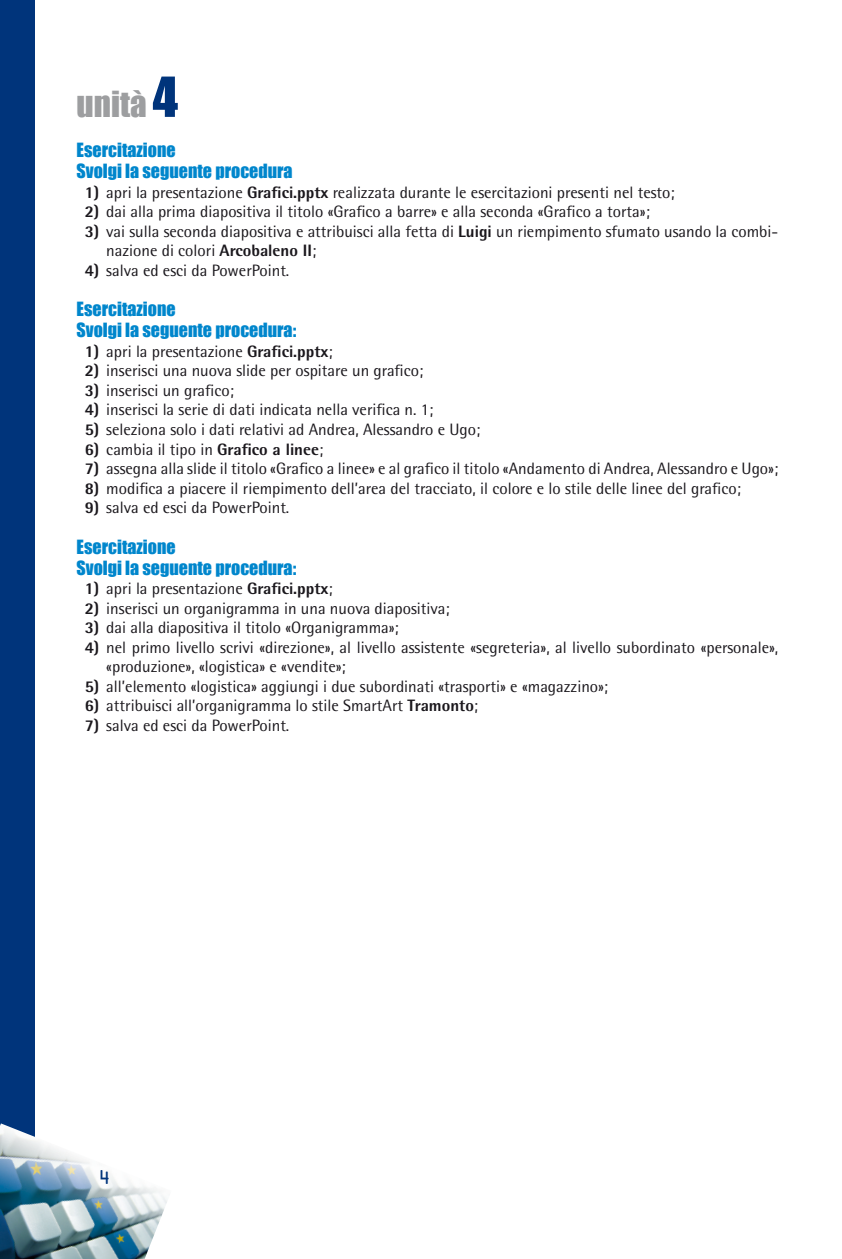
<style>
.page{position:relative;width:842px;height:1259px;background:#fff}
.page>*{position:absolute;margin:0;border:0;box-sizing:border-box;transform-origin:0 0}
.t1{font:33px "Impact";color:#9d9ea0}
.t2{font:18px/21px "Impact";color:#0086cc}
.t3{font:18px "OCRA";color:#00347b}
.t4{font:16.5px/19.5px "Rotis Semi Sans";color:#1a171c}
.t5{font:800 16.5px "Rotis Semi Sans";color:#1a171c}
.s1{font-size:51px;color:#00347b}
.s2{font-weight:800}
.s3{font-weight:400}
</style>
<div class="page">
<div style="left:0;top:0;width:34px;height:1259px;background:#00347b"></div>
<img style="left:0;top:1123px;width:167px;height:136px">
<h1 class="t1" style="left:77px;top:78px;width:103px">unità <span class="s1">4</span></h1>
<p class="t2" style="left:77px;top:139px;width:218px">Esercitazione<br>Svolgi la seguente procedura</p>
<p class="t4" style="left:85px;top:182px;width:591px"><span class="s2">1)</span> apri la presentazione <span class="s2">Grafici.pptx</span> realizzata durante le esercitazioni presenti nel testo;</p>
<p class="t4" style="left:85px;top:202px;width:567px"><span class="s2">2)</span> dai alla prima diapositiva il titolo «Grafico a barre» e alla seconda «Grafico a torta»;</p>
<p class="t4" style="left:106px;top:221px;width:673px;text-indent:-22px"><span class="s2">3)</span> vai sulla seconda diapositiva e attribuisci alla fetta di <span class="s2">Luigi</span> un riempimento sfumato usando la combi&shy;nazione di colori <span class="s2">Arcobaleno II</span>;</p>
<p class="t4" style="left:85px;top:260px;width:206px"><span class="s2">4)</span> salva ed esci da PowerPoint.</p>
<p class="t2" style="left:77px;top:298px;width:221px">Esercitazione<br>Svolgi la seguente procedura:</p>
<p class="t4" style="left:85px;top:341px;width:249px"><span class="s2">1)</span> apri la presentazione <span class="s2">Grafici.pptx</span>;</p>
<p class="t4" style="left:85px;top:361px;width:340px"><span class="s2">2)</span> inserisci una nuova slide per ospitare un grafico;</p>
<p class="t4" style="left:85px;top:380px;width:151px"><span class="s2">3)</span> inserisci un grafico;</p>
<p class="t4" style="left:85px;top:400px;width:350px"><span class="s2">4)</span> inserisci la serie di dati indicata nella verifica n. 1;</p>
<p class="t4" style="left:85px;top:419px;width:397px"><span class="s2">5)</span> seleziona solo i dati relativi ad Andrea, Alessandro e Ugo;</p>
<p class="t5" style="left:85px;top:438px;width:240px">6) <span class="s3">cambia il tipo in</span> Grafico a linee<span class="s3">;</span></p>
<p class="t4" style="left:85px;top:458px;width:695px"><span class="s2">7)</span> assegna alla slide il titolo «Grafico a linee» e al grafico il titolo «Andamento di Andrea, Alessandro e Ugo»;</p>
<p class="t4" style="left:85px;top:478px;width:658px"><span class="s2">8)</span> modifica a piacere il riempimento dell’area del tracciato, il colore e lo stile delle linee del grafico;</p>
<p class="t4" style="left:85px;top:497px;width:206px"><span class="s2">9)</span> salva ed esci da PowerPoint.</p>
<p class="t2" style="left:77px;top:535px;width:221px">Esercitazione<br>Svolgi la seguente procedura:</p>
<p class="t4" style="left:85px;top:578px;width:249px"><span class="s2">1)</span> apri la presentazione <span class="s2">Grafici.pptx</span>;</p>
<p class="t4" style="left:85px;top:598px;width:366px"><span class="s2">2)</span> inserisci un organigramma in una nuova diapositiva;</p>
<p class="t4" style="left:85px;top:617px;width:316px"><span class="s2">3)</span> dai alla diapositiva il titolo «Organigramma»;</p>
<p class="t4" style="left:106px;top:637px;width:673px;text-indent:-22px"><span class="s2">4)</span> nel primo livello scrivi «direzione», al livello assistente «segreteria», al livello subordinato «personale», «produzione», «logistica» e «vendite»;</p>
<p class="t4" style="left:85px;top:676px;width:525px"><span class="s2">5)</span> all’elemento «logistica» aggiungi i due subordinati «trasporti» e «magazzino»;</p>
<p class="t4" style="left:85px;top:695px;width:395px"><span class="s2">6)</span> attribuisci all’organigramma lo stile SmartArt <span class="s2">Tramonto</span>;</p>
<p class="t4" style="left:85px;top:715px;width:206px"><span class="s2">7)</span> salva ed esci da PowerPoint.</p>
<p class="t3" style="left:98px;top:1169px;width:14px">4</p>
</div>
